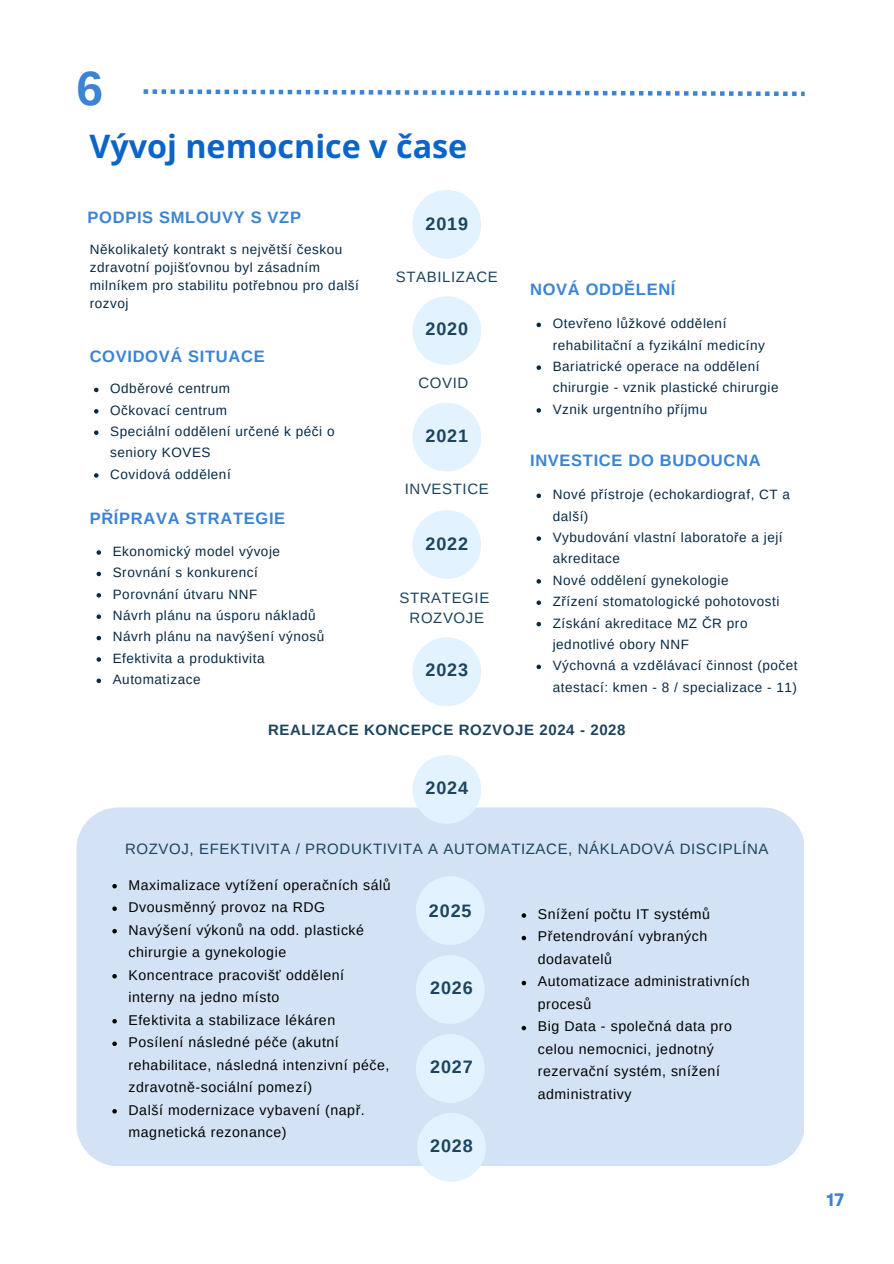
<style>
.page{position:relative;width:894px;height:1264px;background:#fff}
.page>*{position:absolute;margin:0;border:0;box-sizing:border-box;transform-origin:0 0}
.t1{font:700 48px "Arimo";color:#3b83d4}
.t2{font:700 32.25px "Open Sans";color:#0b64ca}
.t3{font:700 18px "Arimo";letter-spacing:.05em;color:#1c445d}
.t4{font:700 18px "Garet";color:#3b83d4}
.t5{font:700 16.5px "Arimo";letter-spacing:.04em;color:#3b83d4}
.t6{font:15px/20.2px "Arimo";letter-spacing:.04em;color:#1c445d;text-align:center}
.t7{font:700 15px "Arimo";letter-spacing:.04em;color:#1c445d}
.t8{font:14.1px/22.5px "Arimo";letter-spacing:.04em;color:#000}
.t9{font:13.5px/21.3px "Arimo";letter-spacing:.04em;color:#072a44}
</style>
<div class="page">
<div style="left:412px;top:190px;width:69px;height:69px;background:#e2f3ff;border-radius:50%"></div>
<div style="left:412px;top:296px;width:69px;height:69px;background:#e2f3ff;border-radius:50%"></div>
<div style="left:412px;top:402px;width:69px;height:69px;background:#e2f3ff;border-radius:50%"></div>
<div style="left:412px;top:510px;width:69px;height:69px;background:#e2f3ff;border-radius:50%"></div>
<div style="left:412px;top:637px;width:69px;height:69px;background:#e2f3ff;border-radius:50%"></div>
<div style="left:76px;top:807px;width:727px;height:359px;background:#d3e3f5"></div>
<div style="left:412px;top:755px;width:69px;height:68px;background:#e2f3ff;border-radius:50%"></div>
<div style="left:416px;top:876px;width:68px;height:68px;background:#e2f3ff;border-radius:50%"></div>
<div style="left:416px;top:955px;width:68px;height:68px;background:#e2f3ff;border-radius:50%"></div>
<div style="left:416px;top:1034px;width:68px;height:68px;background:#e2f3ff;border-radius:50%"></div>
<svg style="left:536px;top:322px;width:5px;height:5px"></svg>
<svg style="left:536px;top:365px;width:5px;height:5px"></svg>
<svg style="left:536px;top:408px;width:5px;height:4px"></svg>
<svg style="left:94px;top:388px;width:4px;height:4px"></svg>
<svg style="left:94px;top:409px;width:4px;height:4px"></svg>
<svg style="left:94px;top:430px;width:4px;height:5px"></svg>
<svg style="left:94px;top:473px;width:4px;height:5px"></svg>
<svg style="left:536px;top:493px;width:5px;height:5px"></svg>
<svg style="left:536px;top:536px;width:5px;height:5px"></svg>
<svg style="left:536px;top:579px;width:5px;height:4px"></svg>
<svg style="left:536px;top:600px;width:5px;height:5px"></svg>
<svg style="left:536px;top:622px;width:5px;height:4px"></svg>
<svg style="left:536px;top:664px;width:5px;height:5px"></svg>
<svg style="left:96px;top:550px;width:5px;height:5px"></svg>
<svg style="left:96px;top:571px;width:5px;height:5px"></svg>
<svg style="left:96px;top:593px;width:5px;height:4px"></svg>
<svg style="left:96px;top:614px;width:5px;height:5px"></svg>
<svg style="left:96px;top:636px;width:5px;height:4px"></svg>
<svg style="left:96px;top:657px;width:5px;height:4px"></svg>
<svg style="left:96px;top:678px;width:5px;height:5px"></svg>
<div style="left:417px;top:1112px;width:68px;height:69px;background:#e2f3ff;border-radius:50%"></div>
<svg style="left:112px;top:884px;width:5px;height:4px"></svg>
<svg style="left:112px;top:906px;width:5px;height:5px"></svg>
<svg style="left:112px;top:929px;width:5px;height:4px"></svg>
<svg style="left:112px;top:974px;width:5px;height:4px"></svg>
<svg style="left:112px;top:1019px;width:5px;height:4px"></svg>
<svg style="left:112px;top:1041px;width:5px;height:5px"></svg>
<svg style="left:112px;top:1109px;width:5px;height:4px"></svg>
<svg style="left:521px;top:913px;width:5px;height:4px"></svg>
<svg style="left:521px;top:935px;width:5px;height:5px"></svg>
<svg style="left:521px;top:980px;width:5px;height:5px"></svg>
<svg style="left:521px;top:1025px;width:5px;height:5px"></svg>
<svg style="left:143px;top:89px;width:661px;height:7px"></svg>
<p class="t1" style="left:76px;top:61px;width:28px">6</p>
<h3 class="t2" style="left:89px;top:123px;width:379px">Vývoj nemocnice v čase</h3>
<p class="t5" style="left:88px;top:207px;width:215px">PODPIS SMLOUVY S VZP</p>
<h1 class="t9" style="left:90px;top:241px;width:271px;line-height:18px">Několikaletý kontrakt s největší českou zdravotní pojišťovnou byl zásadním milníkem pro stabilitu potřebnou pro další rozvoj</h1>
<p class="t5" style="left:90px;top:347px;width:176px">COVIDOVÁ SITUACE</p>
<p class="t9" style="left:110px;top:378px;width:121px">Odběrové centrum</p>
<p class="t9" style="left:110px;top:399px;width:118px">Očkovací centrum</p>
<h2 class="t9" style="left:110px;top:421px;width:226px">Speciální oddělení určené k péči o seniory KOVES</h2>
<p class="t9" style="left:110px;top:463px;width:122px">Covidová oddělení</p>
<h5 class="t5" style="left:90px;top:509px;width:197px">PŘÍPRAVA STRATEGIE</h5>
<h3 class="t9" style="left:113px;top:540px;width:169px">Ekonomický model vývoje</h3>
<h5 class="t9" style="left:113px;top:562px;width:147px">Srovnání s konkurencí</h5>
<h3 class="t9" style="left:113px;top:583px;width:146px">Porovnání útvaru NNF</h3>
<h5 class="t9" style="left:113px;top:604px;width:204px">Návrh plánu na úsporu nákladů</h5>
<h3 class="t9" style="left:113px;top:626px;width:213px">Návrh plánu na navýšení výnosů</h3>
<h5 class="t9" style="left:113px;top:647px;width:153px">Efektivita a produktivita</h5>
<h3 class="t9" style="left:113px;top:669px;width:89px">Automatizace</h3>
<p class="t3" style="left:425px;top:214px;width:44px">2019</p>
<h3 class="t6" style="left:396px;top:267px;width:103px">STABILIZACE</h3>
<h2 class="t3" style="left:425px;top:319px;width:44px">2020</h2>
<h3 class="t6" style="left:418px;top:373px;width:51px">COVID</h3>
<p class="t3" style="left:425px;top:425px;width:44px">2021</p>
<p class="t6" style="left:404px;top:479px;width:85px">INVESTICE</p>
<p class="t3" style="left:425px;top:533px;width:44px">2022</p>
<p class="t6" style="left:399px;top:587px;width:91px">STRATEGIE<br>ROZVOJE</p>
<h2 class="t3" style="left:425px;top:660px;width:44px">2023</h2>
<h2 class="t5" style="left:530px;top:280px;width:147px">NOVÁ ODDĚLENÍ</h2>
<p class="t9" style="left:552px;top:313px;width:214px">Otevřeno lůžkové oddělení rehabilitační a fyzikální medicíny</p>
<h2 class="t9" style="left:552px;top:356px;width:227px">Bariatrické operace na oddělení chirurgie - vznik plastické chirurgie</h2>
<p class="t9" style="left:552px;top:398px;width:156px">Vznik urgentního příjmu</p>
<p class="t5" style="left:530px;top:451px;width:232px">INVESTICE DO BUDOUCNA</p>
<p class="t9" style="left:552px;top:484px;width:239px">Nové přístroje (echokardiograf, CT a další)</p>
<p class="t9" style="left:552px;top:526px;width:231px">Vybudování vlastní laboratoře a její akreditace</p>
<p class="t9" style="left:552px;top:569px;width:177px">Nové oddělení gynekologie</p>
<p class="t9" style="left:552px;top:590px;width:228px">Zřízení stomatologické pohotovosti</p>
<p class="t9" style="left:552px;top:612px;width:196px">Získání akreditace MZ ČR pro jednotlivé obory NNF</p>
<h3 class="t9" style="left:552px;top:655px;width:246px">Výchovná a vzdělávací činnost (počet atestací: kmen - 8 / specializace - 11)</h3>
<p class="t7" style="left:268px;top:721px;width:359px">REALIZACE KONCEPCE ROZVOJE 2024 - 2028</p>
<p class="t3" style="left:425px;top:777px;width:44px">2024</p>
<p class="t6" style="left:125px;top:838px;width:644px">ROZVOJ, EFEKTIVITA / PRODUKTIVITA A AUTOMATIZACE, NÁKLADOVÁ DISCIPLÍNA</p>
<h4 class="t8" style="left:128px;top:873px;width:263px">Maximalizace vytížení operačních sálů</h4>
<h3 class="t8" style="left:128px;top:895px;width:198px">Dvousměnný provoz na RDG</h3>
<h5 class="t8" style="left:128px;top:918px;width:237px">Navýšení výkonů na odd. plastické chirurgie a gynekologie</h5>
<p class="t8" style="left:128px;top:963px;width:217px">Koncentrace pracovišť oddělení interny na jedno místo</p>
<p class="t8" style="left:128px;top:1008px;width:208px">Efektivita a stabilizace lékáren</p>
<p class="t8" style="left:128px;top:1030px;width:262px">Posílení následné péče (akutní rehabilitace, následná intenzivní péče, zdravotně-sociální pomezí)</p>
<p class="t8" style="left:128px;top:1098px;width:238px">Další modernizace vybavení (např. magnetická rezonance)</p>
<p class="t3" style="left:429px;top:900px;width:44px">2025</p>
<p class="t3" style="left:430px;top:977px;width:44px">2026</p>
<p class="t3" style="left:430px;top:1056px;width:44px">2027</p>
<p class="t3" style="left:430px;top:1135px;width:44px">2028</p>
<h3 class="t8" style="left:537px;top:902px;width:174px">Snížení počtu IT systémů</h3>
<p class="t8" style="left:537px;top:925px;width:171px">Přetendrování vybraných dodavatelů</p>
<p class="t8" style="left:537px;top:970px;width:213px">Automatizace administrativních procesů</p>
<p class="t8" style="left:537px;top:1015px;width:196px">Big Data - společná data pro celou nemocnici, jednotný rezervační systém, snížení administrativy</p>
<p class="t4" style="left:826px;top:1186px;width:19px">17</p>
</div>
